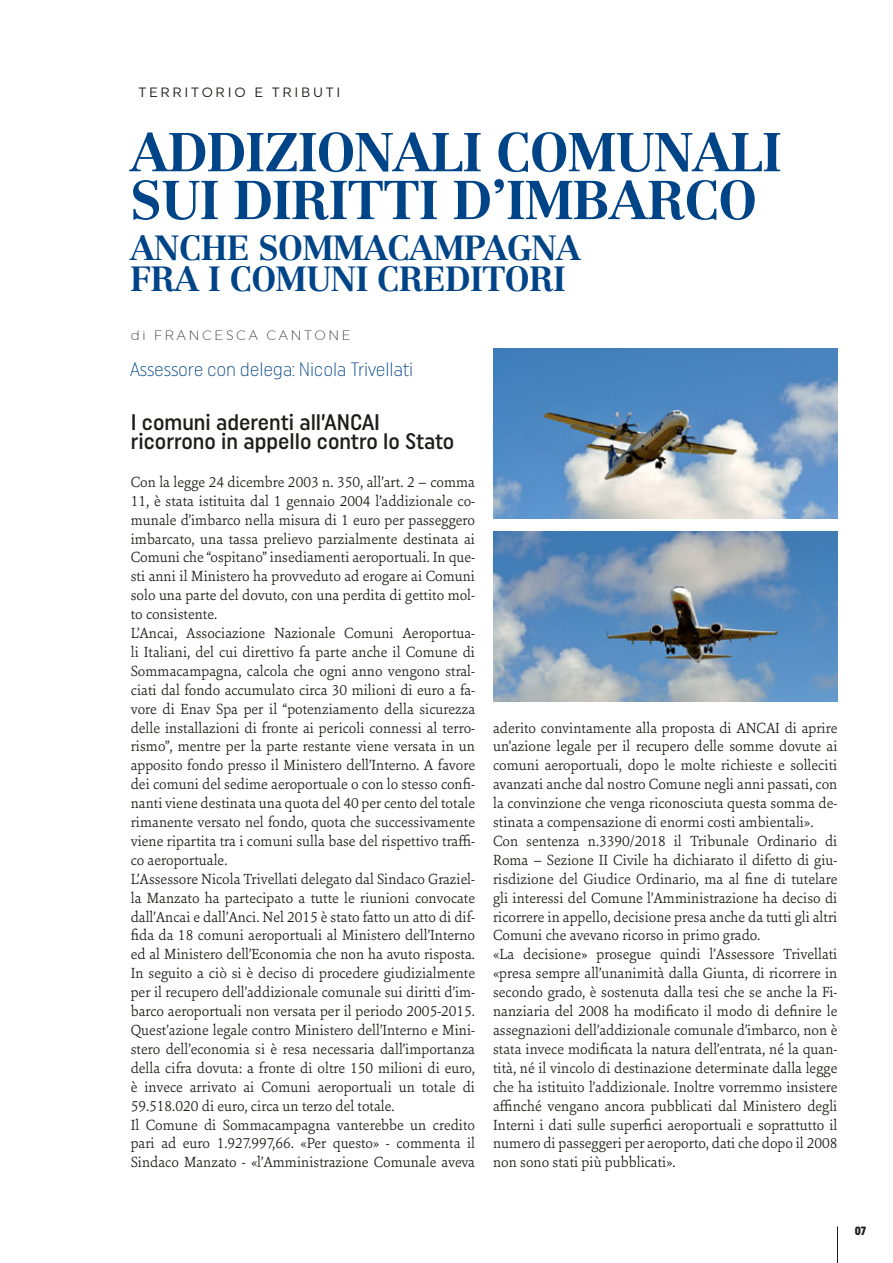
<style>
.page{position:relative;width:893px;height:1263px;background:#fff}
.page>*{position:absolute;margin:0;border:0;box-sizing:border-box;transform-origin:0 0}
.t1{font:700 53.7px/47.8px "Centennial";letter-spacing:-.02em;color:#048}
.t2{font:700 34.35px/30.6px "Centennial";letter-spacing:-.02em;color:#048}
.t3{font:500 22.5px/18.9px "Uniform Condensed";color:#1d1d1b}
.t4{font:300 19.35px "Uniform Condensed";letter-spacing:-.01em;color:#048}
.t5{font:300 15.75px/18.9px "Sina Nova";color:#1d1d1b}
.t6{font:300 13.5px "Uniform";letter-spacing:.2em;color:#1d1d1b}
.t7{font:13.5px "Uniform";letter-spacing:.2em;color:#1d1d1b}
.t8{font:900 12px "Uniform Condensed";color:#1d1d1b}
</style>
<div class="page">
<hr style="left:837px;top:1226px;width:1px;height:37px;background:#1d1d1b">
<img style="left:493px;top:531px;width:344px;height:171px">
<img style="left:493px;top:349px;width:344px;height:170px">
<p class="t7" style="left:138px;top:84px;width:204px">TERRITORIO E TRIBUTI</p>
<h1 class="t1" style="left:130px;top:128px;width:653px">ADDIZIONALI COMUNALI<br>SUI DIRITTI D’IMBARCO</h1>
<h2 class="t2" style="left:130px;top:233px;width:452px">ANCHE SOMMACAMPAGNA<br>FRA I COMUNI CREDITORI</h2>
<p class="t6" style="left:131px;top:327px;width:221px">di FRANCESCA CANTONE</p>
<p class="t4" style="left:130px;top:358px;width:285px">Assessore con delega: Nicola Trivellati</p>
<h3 class="t3" style="left:131px;top:412px;width:325px">I comuni aderenti all’ANCAI ricorrono in appello contro lo Stato</h3>
<p class="t5" style="left:131px;top:472px;width:346px">Con la legge 24 dicembre 2003 n. 350, all’art. 2 – comma 11, è stata istituita dal 1 gennaio 2004 l’addizionale co&shy;munale d’imbarco nella misura di 1 euro per passeggero imbarcato, una tassa prelievo parzialmente destinata ai Comuni che “ospitano” insediamenti aeroportuali. In que&shy;sti anni il Ministero ha provveduto ad erogare ai Comuni solo una parte del dovuto, con una perdita di gettito mol&shy;to consistente.<br>L’Ancai, Associazione Nazionale Comuni Aeroportua&shy;li Italiani, del cui direttivo fa parte anche il Comune di Sommacampagna, calcola che ogni anno vengono stral&shy;ciati dal fondo accumulato circa 30 milioni di euro a fa&shy;vore di Enav Spa per il “potenziamento della sicurezza delle installazioni di fronte ai pericoli connessi al terro&shy;rismo”, mentre per la parte restante viene versata in un apposito fondo presso il Ministero dell’Interno. A favore dei comuni del sedime aeroportuale o con lo stesso confi&shy;nanti viene destinata una quota del 40 per cento del totale rimanente versato nel fondo, quota che successivamente viene ripartita tra i comuni sulla base del rispettivo traffi&shy;co aeroportuale.<br>L’Assessore Nicola Trivellati delegato dal Sindaco Graziel&shy;la Manzato ha partecipato a tutte le riunioni convocate dall’Ancai e dall’Anci. Nel 2015 è stato fatto un atto di dif&shy;fida da 18 comuni aeroportuali al Ministero dell’Interno ed al Ministero dell’Economia che non ha avuto risposta.<br>In seguito a ciò si è deciso di procedere giudizialmente per il recupero dell’addizionale comunale sui diritti d’im&shy;barco aeroportuali non versata per il periodo 2005-2015.<br>Quest’azione legale contro Ministero dell’Interno e Mini&shy;stero dell’economia si è resa necessaria dall’importanza della cifra dovuta: a fronte di oltre 150 milioni di euro, è invece arrivato ai Comuni aeroportuali un totale di 59.518.020 di euro, circa un terzo del totale.<br>Il Comune di Sommacampagna vanterebbe un credito pari ad euro 1.927.997,66. «Per questo» - commenta il Sindaco Manzato - «l’Amministrazione Comunale aveva</p>
<p class="t5" style="left:493px;top:717px;width:346px">aderito convintamente alla proposta di ANCAI di aprire un’azione legale per il recupero delle somme dovute ai comuni aeroportuali, dopo le molte richieste e solleciti avanzati anche dal nostro Comune negli anni passati, con la convinzione che venga riconosciuta questa somma de&shy;stinata a compensazione di enormi costi ambientali».<br>Con sentenza n.3390/2018 il Tribunale Ordinario di Roma – Sezione II Civile ha dichiarato il difetto di giu&shy;risdizione del Giudice Ordinario, ma al fine di tutelare gli interessi del Comune l’Amministrazione ha deciso di ricorrere in appello, decisione presa anche da tutti gli altri Comuni che avevano ricorso in primo grado.<br>«La decisione» prosegue quindi l’Assessore Trivellati «presa sempre all’unanimità dalla Giunta, di ricorrere in secondo grado, è sostenuta dalla tesi che se anche la Fi&shy;nanziaria del 2008 ha modificato il modo di definire le assegnazioni dell’addizionale comunale d’imbarco, non è stata invece modificata la natura dell’entrata, né la quan&shy;tità, né il vincolo di destinazione determinate dalla legge che ha istituito l’addizionale. Inoltre vorremmo insistere affinché vengano ancora pubblicati dal Ministero degli Interni i dati sulle superfici aeroportuali e soprattutto il numero di passeggeri per aeroporto, dati che dopo il 2008 non sono stati più pubblicati».</p>
<p class="t8" style="left:855px;top:1224px;width:13px">07</p>
</div>
